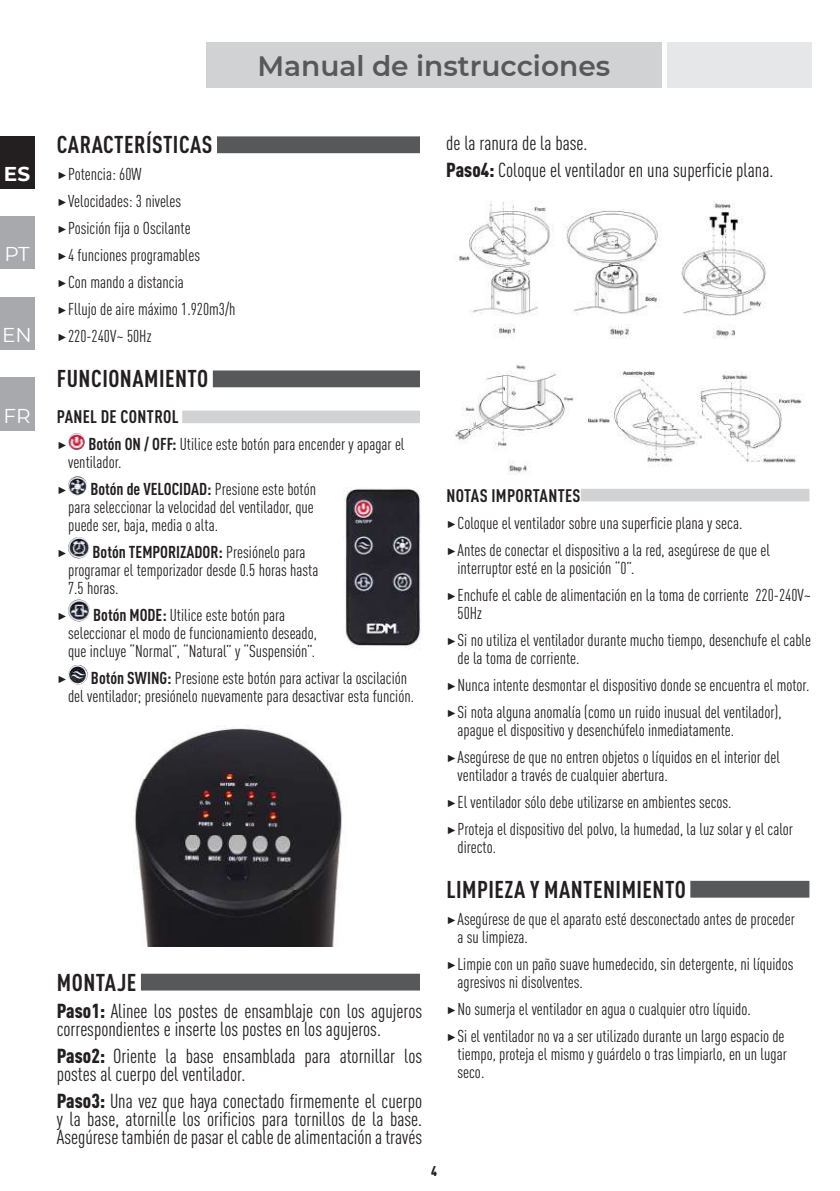
<style>
.page{position:relative;width:840px;height:1191px;background:#fff}
.page>*{position:absolute;margin:0;border:0;box-sizing:border-box;transform-origin:0 0}
.t1{font:600 28px "Montserrat";color:#57585a}
.t2{font:700 condensed 24px "DIN Pro";letter-spacing:.02em;color:#231f20}
.t3{font:condensed 20px/18px "DIN Pro";color:#231f20}
.t4{font:20px "Montserrat";color:#fff}
.t5{font:700 20px "Montserrat";color:#fff}
.t6{font:700 condensed 18px "DIN Pro";letter-spacing:.02em;color:#231f20}
.t7{font:condensed 17px/27px "DIN Pro";color:#231f20}
.t8{font:17px "Montserrat";color:#231f20}
.t9{font:900 condensed 14px "DIN Pro";color:#231f20}
.s1{font-family:"Montserrat";font-stretch:normal}
.s2{font-weight:700}
.s3{font-weight:900}
</style>
<div class="page">
<div style="left:0;top:137px;width:34px;height:52px;background:#231f20"></div>
<div style="left:0;top:216px;width:34px;height:53px;background:#a8a9ad"></div>
<div style="left:0;top:297px;width:34px;height:53px;background:#a8a9ad"></div>
<div style="left:206px;top:43px;width:455px;height:45px;background:#d1d2d4"></div>
<div style="left:667px;top:43px;width:144px;height:45px;background:#e6e7e9"></div>
<div style="left:0;top:136px;width:34px;height:52px;background:#231f20"></div>
<div style="left:0;top:377px;width:34px;height:53px;background:#a8a9ad"></div>
<div style="left:217px;top:136px;width:203px;height:17px;background:#57585a"></div>
<div style="left:213px;top:370px;width:207px;height:17px;background:#57585a"></div>
<div style="left:182px;top:410px;width:238px;height:13px;background:#d1d2d4"></div>
<img style="left:68px;top:433px;width:17px;height:17px;border-radius:8px">
<img style="left:68px;top:476px;width:19px;height:19px">
<img style="left:68px;top:537px;width:21px;height:21px">
<img style="left:68px;top:599px;width:22px;height:22px;border-radius:11px">
<img style="left:68px;top:665px;width:20px;height:19px">
<div style="left:141px;top:973px;width:279px;height:17px;background:#57585a"></div>
<div style="left:580px;top:489px;width:229px;height:12px;background:#d1d2d4"></div>
<div style="left:690px;top:881px;width:119px;height:16px;background:#57585a"></div>
<img style="left:343px;top:487px;width:78px;height:162px">
<img style="left:134px;top:725px;width:208px;height:221px">
<img style="left:455px;top:201px;width:347px;height:273px">
<p class="t5" style="left:4px;top:160px;width:28px">ES</p>
<p class="t4" style="left:4px;top:240px;width:27px">PT</p>
<p class="t4" style="left:2px;top:321px;width:31px">EN</p>
<p class="t4" style="left:3px;top:402px;width:29px">FR</p>
<h1 class="t1" style="left:257px;top:46px;width:354px">Manual de instrucciones</h1>
<h2 class="t2" style="left:57px;top:126px;width:157px">CARACTERÍSTICAS</h2>
<p class="t7" style="left:57px;top:159px;width:180px"><span class="s1">▶</span>Potencia: 60W<br><span class="s1">▶</span>Velocidades: 3 niveles <span class="s1">▶</span>Posición fija o Oscilante<br><span class="s1">▶</span>4 funciones programables<br><span class="s1">▶</span>Con mando a distancia<br><span class="s1">▶</span>Fllujo de aire máximo 1.920m3/h <span class="s1">▶</span>220-240V~ 50Hz</p>
<h2 class="t2" style="left:57px;top:360px;width:153px">FUNCIONAMIENTO</h2>
<p class="t6" style="left:57px;top:403px;width:123px">PANEL DE CONTROL</p>
<p class="t8" style="left:57px;top:432px;width:12px">▶</p>
<p class="t7" style="left:68px;top:434px;width:338px;line-height:18px;text-indent:20px"><span class="s2">Botón ON / OFF:</span> Utilice este botón para encender y apagar el ventilador.</p>
<p class="t8" style="left:57px;top:477px;width:12px">▶</p>
<p class="t7" style="left:68px;top:479px;width:249px;line-height:18px;text-indent:22px"><span class="s2">Botón de VELOCIDAD:</span> Presione este botón para seleccionar la velocidad del ventilador, que puede ser, baja, media o alta.</p>
<p class="t8" style="left:57px;top:540px;width:12px">▶</p>
<p class="t7" style="left:68px;top:542px;width:251px;line-height:18px;text-indent:24px"><span class="s2">Botón TEMPORIZADOR:</span> Presiónelo para programar el temporizador desde 0.5 horas hasta<br>7.5 horas.</p>
<p class="t8" style="left:57px;top:603px;width:12px">▶</p>
<p class="t7" style="left:68px;top:605px;width:250px;line-height:18px;text-align:center"><span class="s2">Botón MODE:</span> Utilice este botón para seleccionar el modo de funcionamiento deseado, que incluye “Normal”, “Natural” y “Suspensión”.</p>
<p class="t8" style="left:57px;top:666px;width:12px">▶</p>
<p class="t7" style="left:68px;top:668px;width:347px;line-height:18px;text-indent:23px"><span class="s2">Botón SWING:</span> Presione este botón para activar la oscilación del ventilador; presiónelo nuevamente para desactivar esta función.</p>
<h2 class="t2" style="left:57px;top:963px;width:81px">MONTAJE</h2>
<p class="t3" style="left:57px;top:1000px;width:366px"><span class="s3">Paso1:</span> Alinee los postes de ensamblaje con los agujeros correspondientes e inserte los postes en los agujeros.</p>
<p class="t3" style="left:57px;top:1045px;width:367px"><span class="s3">Paso2:</span> Oriente la base ensamblada para atornillar los postes al cuerpo del ventilador.</p>
<p class="t3" style="left:57px;top:1090px;width:367px;text-align:justify"><span class="s3">Paso3:</span> Una vez que haya conectado firmemente el cuerpo y la base, atornille los orificios para tornillos de la base.<br>Asegúrese también de pasar el cable de alimentación a través</p>
<p class="t9" style="left:431px;top:1160px;width:7px">4</p>
<p class="t3" style="left:446px;top:128px;width:328px;line-height:27px">de la ranura de la base.<br><span class="s3">Paso4:</span> Coloque el ventilador en una superficie plana.</p>
<p class="t6" style="left:446px;top:481px;width:136px">NOTAS IMPORTANTES</p>
<p class="t7" style="left:446px;top:508px;width:325px"><span class="s1">▶</span>Coloque el ventilador sobre una superficie plana y seca. <span class="s1">▶</span>Antes de conectar el dispositivo a la red, asegúrese de que el</p>
<p class="t7" style="left:446px;top:553px;width:366px;text-indent:11px">interruptor esté en la posición “0”.<br><span class="s1">▶</span>Enchufe el cable de alimentación en la toma de corriente 220-240V~</p>
<p class="t7" style="left:446px;top:598px;width:366px;text-indent:11px">50Hz<br><span class="s1">▶</span>Si no utiliza el ventilador durante mucho tiempo, desenchufe el cable</p>
<p class="t7" style="left:446px;top:643px;width:364px;text-indent:11px">de la toma de corriente.<br><span class="s1">▶</span>Nunca intente desmontar el dispositivo donde se encuentra el motor. <span class="s1">▶</span>Si nota alguna anomalía (como un ruido inusual del ventilador),</p>
<p class="t7" style="left:446px;top:715px;width:335px;text-indent:11px">apague el dispositivo y desenchúfelo inmediatamente. <span class="s1">▶</span>Asegúrese de que no entren objetos o líquidos en el interior del</p>
<p class="t7" style="left:446px;top:760px;width:348px;text-indent:11px">ventilador a través de cualquier abertura.<br><span class="s1">▶</span>El ventilador sólo debe utilizarse en ambientes secos.<br><span class="s1">▶</span>Proteja el dispositivo del polvo, la humedad, la luz solar y el calor</p>
<p class="t7" style="left:457px;top:832px;width:40px">directo.</p>
<h2 class="t2" style="left:446px;top:871px;width:241px">LIMPIEZA Y MANTENIMIENTO</h2>
<p class="t7" style="left:457px;top:908px;width:338px;line-height:18px;text-indent:-11px"><span class="s1">▶</span>Asegúrese de que el aparato esté desconectado antes de proceder a su limpieza.</p>
<p class="t7" style="left:457px;top:953px;width:337px;line-height:18px;text-indent:-11px"><span class="s1">▶</span>Limpie con un paño suave humedecido, sin detergente, ni líquidos agresivos ni disolventes.</p>
<p class="t7" style="left:446px;top:994px;width:339px"><span class="s1">▶</span>No sumerja el ventilador en agua o cualquier otro líquido.<br><span class="s1">▶</span>Si el ventilador no va a ser utilizado durante un largo espacio de</p>
<p class="t7" style="left:457px;top:1043px;width:331px;line-height:18px">tiempo, proteja el mismo y guárdelo o tras limpiarlo, en un lugar seco.</p>
</div>
